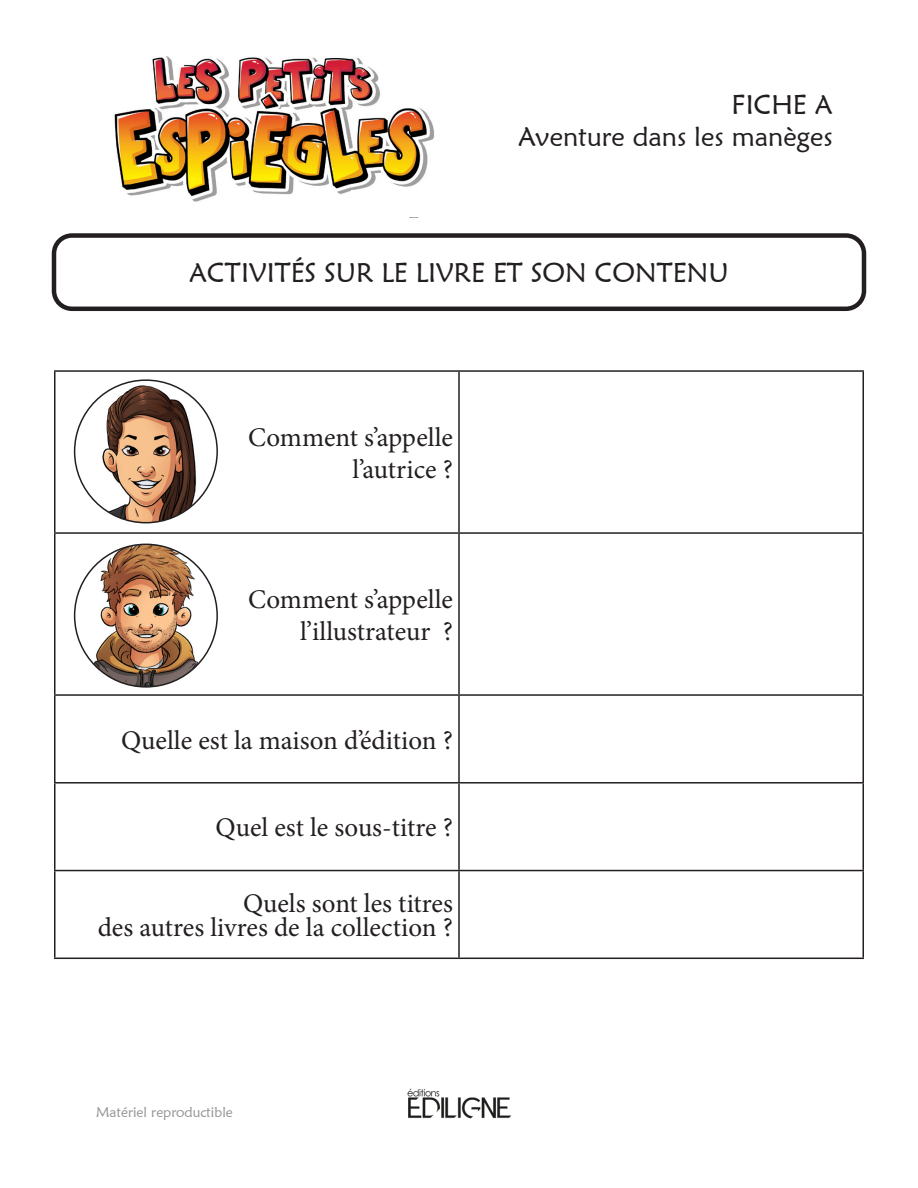
<style>
.page{position:relative;width:918px;height:1188px;background:#fff}
.page>*{position:absolute;margin:0;border:0;box-sizing:border-box;transform-origin:0 0}
.dans_tableau{font:27px/32.4px "Minion Pro";color:#231f20;text-align:right}
.Titre{font:27px "Maiandra GD";color:#231f20}
.t1{font:14.1px "Maiandra GD";color:#939598}
</style>
<div class="page">
<img style="left:407px;top:1088px;width:104px;height:31px">
<img style="left:114px;top:56px;width:320px;height:146px">
<div style="left:351px;top:191px;width:101px;height:26px;background:#fff"></div>
<div style="left:380px;top:188px;width:50px;height:6px;background:#fff"></div>
<svg style="left:348px;top:193px;width:3px;height:9px"></svg>
<div style="left:52px;top:233px;width:814px;height:78px;border:4px solid #231f20;border-radius:18px"></div>
<hr style="left:54px;top:370px;width:405px;height:2px;background:#231f20">
<hr style="left:54px;top:372px;width:2px;height:160px;background:#231f20">
<hr style="left:459px;top:370px;width:405px;height:2px;background:#231f20">
<hr style="left:458px;top:372px;width:2px;height:160px;background:#231f20">
<hr style="left:862px;top:372px;width:2px;height:160px;background:#231f20">
<hr style="left:54px;top:532px;width:405px;height:2px;background:#231f20">
<hr style="left:54px;top:534px;width:2px;height:160px;background:#231f20">
<hr style="left:459px;top:532px;width:405px;height:2px;background:#231f20">
<hr style="left:458px;top:534px;width:2px;height:160px;background:#231f20">
<hr style="left:862px;top:534px;width:2px;height:160px;background:#231f20">
<hr style="left:54px;top:694px;width:405px;height:2px;background:#231f20">
<hr style="left:54px;top:696px;width:2px;height:86px;background:#231f20">
<hr style="left:459px;top:694px;width:405px;height:2px;background:#231f20">
<hr style="left:458px;top:696px;width:2px;height:86px;background:#231f20">
<hr style="left:862px;top:696px;width:2px;height:86px;background:#231f20">
<hr style="left:54px;top:782px;width:405px;height:2px;background:#231f20">
<hr style="left:54px;top:784px;width:2px;height:86px;background:#231f20">
<hr style="left:459px;top:782px;width:405px;height:2px;background:#231f20">
<hr style="left:458px;top:784px;width:2px;height:86px;background:#231f20">
<hr style="left:862px;top:784px;width:2px;height:86px;background:#231f20">
<hr style="left:54px;top:870px;width:405px;height:1px;background:#231f20">
<hr style="left:54px;top:871px;width:2px;height:87px;background:#231f20">
<hr style="left:459px;top:870px;width:405px;height:1px;background:#231f20">
<hr style="left:458px;top:871px;width:2px;height:87px;background:#231f20">
<hr style="left:862px;top:871px;width:2px;height:87px;background:#231f20">
<hr style="left:54px;top:958px;width:405px;height:1px;background:#231f20">
<hr style="left:459px;top:958px;width:405px;height:1px;background:#231f20">
<img style="left:75px;top:380px;width:142px;height:143px;border-radius:71px">
<img style="left:84px;top:544px;width:123px;height:141px">
<p class="Titre" style="left:732px;top:88px;width:103px">FICHE A</p>
<p class="Titre" style="left:518px;top:120px;width:316px">Aventure dans les manèges</p>
<p class="Titre" style="left:189px;top:256px;width:541px">ACTIVITÉS SUR LE LIVRE ET SON CONTENU</p>
<p class="dans_tableau" style="left:248px;top:421px;width:206px">Comment s’appelle l’autrice ?</p>
<p class="dans_tableau" style="left:248px;top:583px;width:206px">Comment s’appelle l’illustrateur ?</p>
<p class="dans_tableau" style="left:121px;top:724px;width:333px">Quelle est la maison d’édition ?</p>
<p class="dans_tableau" style="left:216px;top:812px;width:239px">Quel est le sous-titre ?</p>
<p class="dans_tableau" style="left:98px;top:892px;width:357px;line-height:24px">Quels sont les titres<br>des autres livres de la collection ?</p>
<p class="t1" style="left:96px;top:1104px;width:138px">Matériel reproductible</p>
</div>
